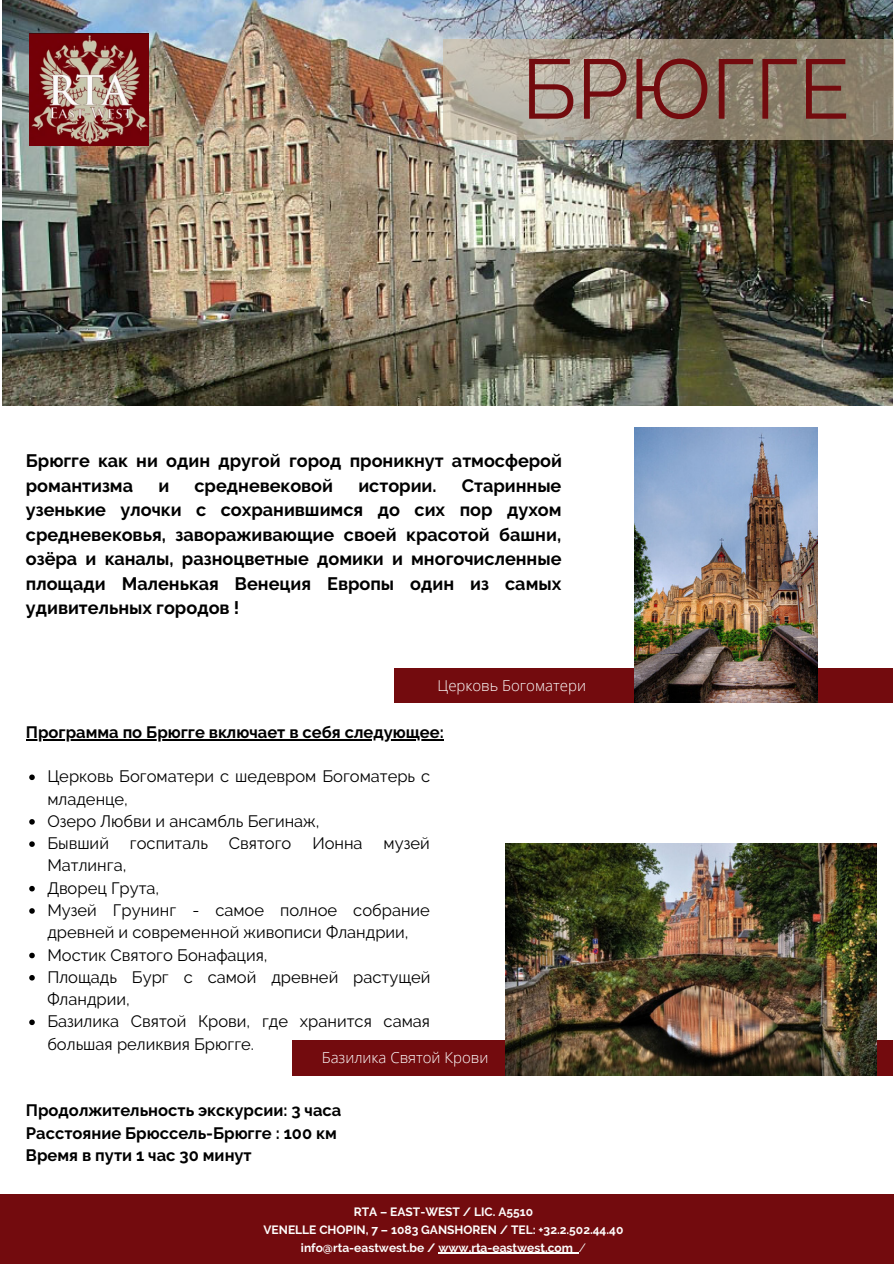
<style>
.page{position:relative;width:894px;height:1264px;background:#fff}
.page>*{position:absolute;margin:0;border:0;box-sizing:border-box;transform-origin:0 0}
.t1{font:84px "Raleway";color:#730b0e}
.t2{font:700 18px/24.5px "Raleway";color:#000}
.t3{font:16.5px/22.2px "Raleway";color:#000}
.t4{font:700 16.5px/22.2px "Raleway";color:#000}
.t5{font:300 15px "Open Sans";color:#fff}
.t6{font:300 15px "Open Sans";color:#fdfdfc}
.t7{font:700 12px/18px "Raleway";color:#fdfdfc;text-align:center}
.s1{font-weight:400}
</style>
<div class="page">
<div style="left:0;top:1193px;width:893px;height:70px;background:#730b0e"></div>
<div style="left:292px;top:1039px;width:600px;height:36px;background:#730b0e"></div>
<div style="left:394px;top:668px;width:498px;height:35px;background:#730b0e"></div>
<img style="left:2px;top:0;width:890px;height:405px">
<svg style="left:443px;top:39px;width:450px;height:101px"></svg>
<img style="left:29px;top:33px;width:120px;height:113px">
<img style="left:634px;top:428px;width:183px;height:274px">
<svg style="left:29px;top:774px;width:6px;height:6px"></svg>
<svg style="left:29px;top:819px;width:6px;height:5px"></svg>
<svg style="left:29px;top:841px;width:6px;height:6px"></svg>
<svg style="left:29px;top:885px;width:6px;height:6px"></svg>
<svg style="left:29px;top:908px;width:6px;height:5px"></svg>
<svg style="left:29px;top:952px;width:6px;height:6px"></svg>
<svg style="left:29px;top:975px;width:6px;height:5px"></svg>
<svg style="left:29px;top:1019px;width:6px;height:6px"></svg>
<img style="left:505px;top:843px;width:371px;height:232px">
<hr style="left:438px;top:1252px;width:140px;height:1px;background:#fdfdfc">
<hr style="left:26px;top:739px;width:417px;height:1px;background:#000">
<h1 class="t1" style="left:521px;top:40px;width:329px">БРЮГГЕ</h1>
<p class="t2" style="left:26px;top:448px;width:537px">Брюгге как ни один другой город проникнут атмосферой романтизма</p>
<p class="t2" style="left:158px;top:473px;width:12px">и</p>
<p class="t2" style="left:194px;top:473px;width:140px">средневековой</p>
<p class="t2" style="left:358px;top:473px;width:80px">истории.</p>
<p class="t2" style="left:26px;top:473px;width:537px;text-align:justify;text-indent:436px">Старинные узенькие улочки с сохранившимся до сих пор духом средневековья, завораживающие своей красотой башни, озёра и каналы, разноцветные домики и многочисленные площади Маленькая Венеция Европы один из самых удивительных городов !</p>
<p class="t6" style="left:437px;top:675px;width:150px">Церковь Богоматери</p>
<p class="t4" style="left:26px;top:721px;width:419px">Программа по Брюгге включает в себя следующее:</p>
<p class="t3" style="left:47px;top:765px;width:384px">Церковь Богоматери с шедевром Богоматерь с младенце,<br>Озеро Любви и ансамбль Бегинаж,<br>Бывший</p>
<p class="t3" style="left:130px;top:832px;width:80px">госпиталь</p>
<p class="t3" style="left:229px;top:832px;width:64px">Святого</p>
<p class="t3" style="left:312px;top:832px;width:52px">Ионна</p>
<p class="t3" style="left:383px;top:832px;width:48px">музей</p>
<p class="t3" style="left:47px;top:854px;width:384px">Матлинга,<br>Дворец Грута,<br>Музей Грунинг - самое полное собрание древней и современной живописи Фландрии,<br>Мостик Святого Бонафация,<br>Площадь Бург с самой древней растущей<br>Фландрии,<br>Базилика Святой Крови, где хранится самая большая реликвия Брюгге.</p>
<p class="t5" style="left:321px;top:1047px;width:168px">Базилика Святой Крови</p>
<p class="t4" style="left:26px;top:1099px;width:317px">Продолжительность экскурсии: 3 часа<br>Расстояние Брюссель-Брюгге : 100 км<br>Время в пути 1 час 30 минут</p>
<p class="t7" style="left:263px;top:1202px;width:361px">RTA – EAST-WEST / LIC. A5510<br>VENELLE CHOPIN, 7 – 1083 GANSHOREN / TEL: +32.2.502.44.40 info@rta-eastwest.be / www.rta-eastwest.com <span class="s1">/</span></p>
</div>
